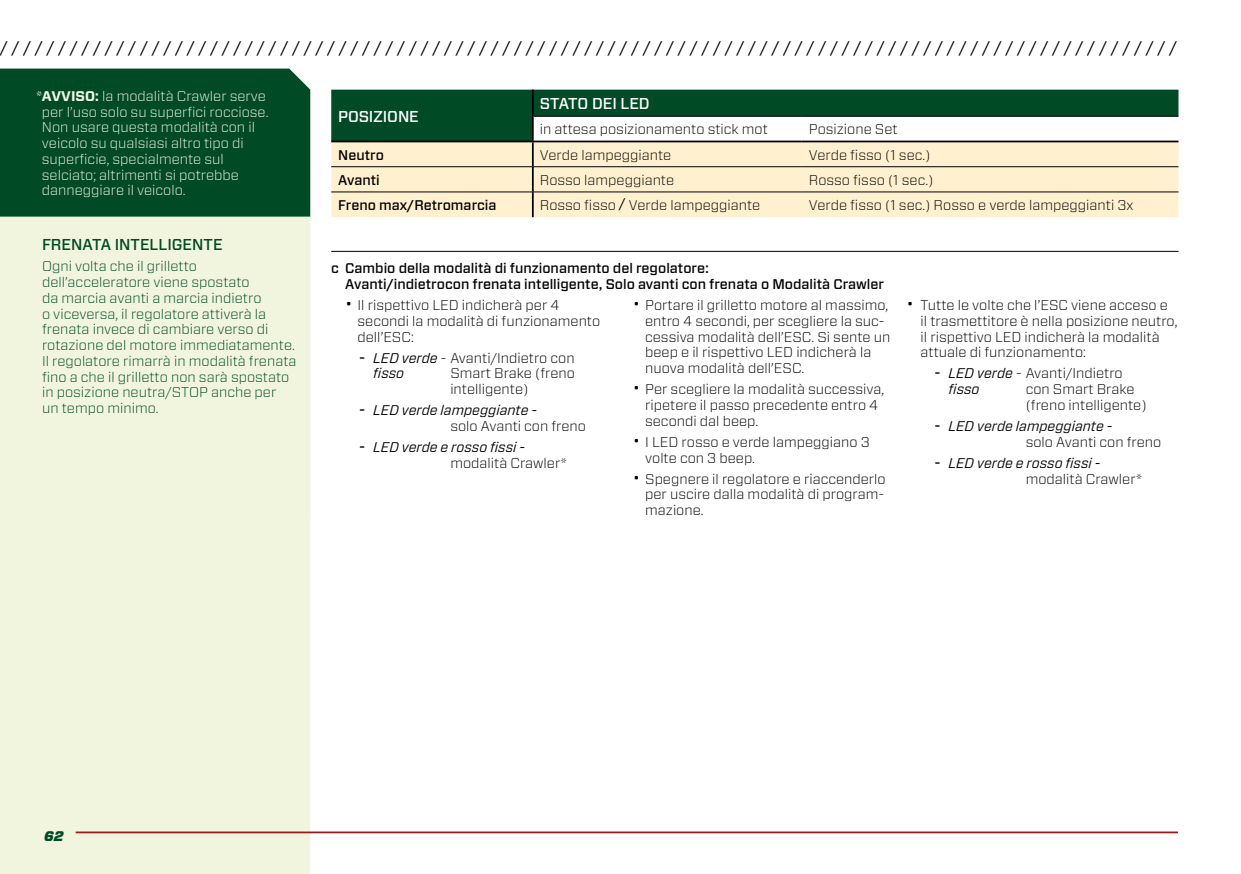
<style>
.page{position:relative;width:1241px;height:874px;background:#fff}
.page>*{position:absolute;margin:0;border:0;box-sizing:border-box;transform-origin:0 0}
.t1{font:16.62px "Forza";color:#000}
.t2{font:500 15.75px "Forza";color:#fff}
.t3{font:500 15.75px "Forza";color:#004a26}
.t4{font:300 14px/15.8px "Forza";color:#000}
.t5{font:300 14px/15.8px "Forza";color:#004a26}
.t6{font:300 14px/15.8px "Forza";color:#f2f5de}
.t7{font:500 14px/15.8px "Forza";letter-spacing:-.005em;color:#000}
.t8{font:italic 14px/15.8px "Forza";color:#000}
.t9{font:italic 900 14px "Forza";color:#004a26}
.s1{font-weight:400;font-style:italic}
.s2{font-weight:700}
.s3{font-weight:100;font-size:17.5px}
.s4{font-family:"Helvetica Neue LT Std";font-weight:400;font-stretch:condensed;font-size:17.5px}
.s5{font-family:"Helvetica Neue LT Std";font-style:normal;font-stretch:condensed;font-size:17.5px}
.s6{font-weight:300;font-style:normal}
</style>
<div class="page">
<div style="left:0;top:515px;width:310px;height:358px;background:#f2f5de"></div>
<hr style="left:76px;top:831px;width:1101px;height:1px;background:#9c171a">
<div style="left:0;top:216px;width:310px;height:299px;background:#f2f5de"></div>
<div style="left:0;top:69px;width:310px;height:147px;background:#004a26"></div>
<svg style="left:331px;top:90px;width:847px;height:127px;background:#b7c2a6"></svg>
<hr style="left:331px;top:166px;width:201px;height:1px;background:#000">
<hr style="left:532px;top:166px;width:269px;height:1px;background:#000">
<hr style="left:801px;top:166px;width:377px;height:1px;background:#000">
<hr style="left:331px;top:191px;width:201px;height:1px;background:#000">
<hr style="left:532px;top:191px;width:269px;height:1px;background:#000">
<hr style="left:801px;top:191px;width:377px;height:1px;background:#000">
<hr style="left:331px;top:251px;width:847px;height:1px;background:#000">
<p class="t1" style="left:0;top:36px;width:1178px">/ / / / / / / / / / / / / / / / / / / / / / / / / / / / / / / / / / / / / / / / / / / / / / / / / / / / / / / / / / / / / / / / / / / / / / / / / / / / / / / / / / / / / / / / / / / / / / / / / / / / /</p>
<p class="t6" style="left:42px;top:88px;width:228px;text-indent:-7px"><span class="s1">*</span><span class="s2">AVVISO:</span> la modalità Crawler serve per l’uso solo su superfici rocciose.<br>Non usare questa modalità con il veicolo su qualsiasi altro tipo di superficie, specialmente sul selciato; altrimenti si potrebbe danneggiare il veicolo.</p>
<p class="t2" style="left:338px;top:106px;width:10px">POSIZIONE</p>
<p class="t2" style="left:539px;top:93px;width:11px">STATO</p>
<p class="t2" style="left:592px;top:93px;width:39px">dei LED</p>
<p class="t4" style="left:539px;top:121px;width:229px">in attesa posizionamento stick mot</p>
<p class="t4" style="left:808px;top:121px;width:90px">Posizione Set</p>
<p class="t7" style="left:338px;top:147px;width:47px">Neutro</p>
<p class="t4" style="left:539px;top:146px;width:133px">Verde lampeggiante</p>
<p class="t4" style="left:808px;top:146px;width:123px">Verde fisso (1 sec.)</p>
<p class="t7" style="left:338px;top:172px;width:43px">Avanti</p>
<p class="t4" style="left:539px;top:172px;width:136px">Rosso lampeggiante</p>
<p class="t4" style="left:808px;top:172px;width:126px">Rosso fisso (1 sec.)</p>
<p class="t7" style="left:338px;top:197px;width:160px">Freno max/Retromarcia</p>
<p class="t4" style="left:539px;top:197px;width:222px">Rosso fisso <sup>/</sup> Verde lampeggiante</p>
<p class="t4" style="left:808px;top:197px;width:326px">Verde fisso (1 sec.) Rosso e verde lampeggianti 3x</p>
<p class="t3" style="left:42px;top:234px;width:182px">Fr enata intelligente</p>
<p class="t5" style="left:42px;top:258px;width:256px">Ogni volta che il grilletto dell’acceleratore viene spostato<br>da marcia avanti a marcia indietro<br>o viceversa, il regolatore attiverà la frenata invece di cambiare verso di rotazione del motore immediatamente.<br>Il regolatore rimarrà in modalità frenata fino a che il grilletto non sarà spostato in posizione neutra/STOP anche per<br>un tempo minimo.</p>
<p class="t7" style="left:345px;top:260px;width:540px;text-indent:-14px">c Cambio della modalità di funzionamento del regolatore:<br>Avanti/indietrocon frenata intelligente, Solo avanti con frenata o M odalità Crawler</p>
<p class="t4" style="left:357px;top:297px;width:244px;text-indent:-12px"><span class="s3">•</span> Il rispettivo LED indicherà per 4 secondi la modalità di funzionamento dell’ESC:</p>
<p class="t4" style="left:373px;top:349px;width:203px;text-indent:-14px"><span class="s4">-</span> <span class="s1">LED verde</span> - Avanti/Indietro con <span class="s1">fisso</span></p>
<p class="t4" style="left:645px;top:297px;width:247px;text-indent:-12px"><span class="s3">•</span> Portare il grilletto motore al massimo, entro 4 secondi, per scegliere la suc&shy;cessiva modalità dell’ESC. Si sente un beep e il rispettivo LED indicherà la nuova modalità dell’ESC.</p>
<p class="t4" style="left:645px;top:381px;width:240px;text-indent:-12px"><span class="s3">•</span> Per scegliere la modalità successiva, ripetere il passo precedente entro 4 secondi dal beep.</p>
<p class="t4" style="left:645px;top:433px;width:226px;text-indent:-12px"><span class="s3">•</span> I LED rosso e verde lampeggiano 3 volte con 3 beep.</p>
<p class="t4" style="left:645px;top:470px;width:242px;text-align:justify;text-indent:-12px"><span class="s3">•</span> Spegnere il regolatore e riaccenderlo per uscire dalla modalità di program&shy;mazione.</p>
<p class="t4" style="left:450px;top:365px;width:126px">Smart Brake (freno intelligente)</p>
<p class="t8" style="left:450px;top:402px;width:137px;text-indent:-91px"><span class="s5">-</span> LED verde lampeggiante -<br><span class="s6">solo Avanti con freno</span></p>
<p class="t8" style="left:450px;top:439px;width:118px;text-indent:-91px"><span class="s5">-</span> LED verde e rosso fissi - <span class="s6">modalità Crawler*</span></p>
<p class="t4" style="left:920px;top:297px;width:258px;text-indent:-14px"><span class="s3">•</span> Tutte le volte che l’ESC viene acceso e il trasmettitore è nella posizione neutro, il rispettivo LED indicherà la modalità attuale di funzionamento:</p>
<p class="t4" style="left:948px;top:365px;width:176px;text-indent:-14px"><span class="s4">-</span> <span class="s1">LED verde</span> - Avanti/Indietro <span class="s1">fisso</span></p>
<p class="t4" style="left:1025px;top:381px;width:122px">con Smart Brake (freno intelligente)</p>
<p class="t8" style="left:1025px;top:418px;width:137px;text-indent:-91px"><span class="s5">-</span> LED verde lampeggiante -<br><span class="s6">solo Avanti con freno</span></p>
<p class="t8" style="left:1025px;top:454px;width:118px;text-indent:-91px"><span class="s5">-</span> LED verde e rosso fissi - <span class="s6">modalità Crawler*</span></p>
<p class="t9" style="left:44px;top:826px;width:21px">62</p>
</div>
